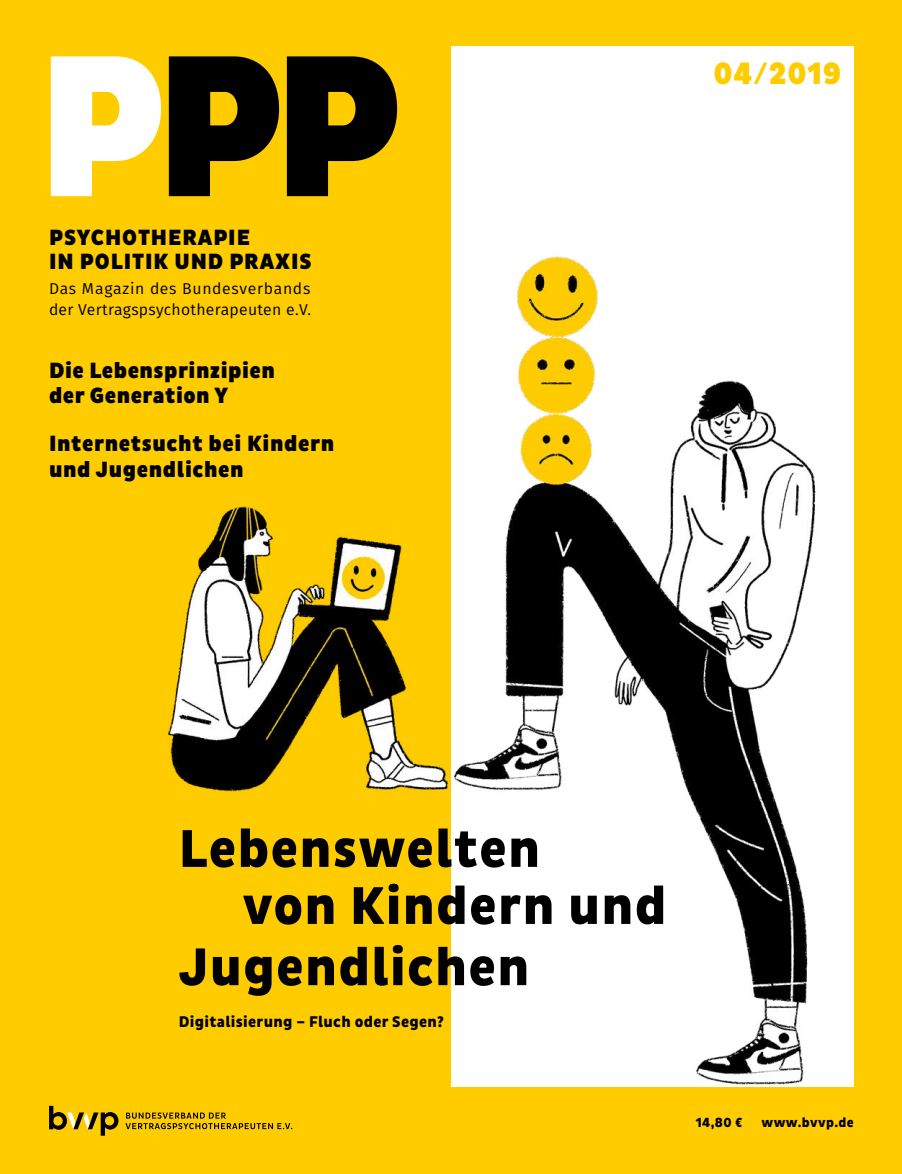
<style>
.page{position:relative;width:902px;height:1174px;background:#fff}
.page>*{position:absolute;margin:0;border:0;box-sizing:border-box;transform-origin:0 0}
.t1{font:900 205.5px "Pluto Sans Cond";color:#000}
.t2{font:800 54px "Pluto Sans Cond";letter-spacing:.02em;color:#000}
.t3{font:900 31.5px "Pluto Sans Cond";letter-spacing:.025em;color:#fc0}
.t4{font:900 22.5px/25.5px "Pluto Sans Cond";letter-spacing:.025em;color:#000}
.t5{font:15.75px/21px "Fira Sans";letter-spacing:.02em;color:#000}
.t6{font:800 15.75px "Pluto Sans Cond";letter-spacing:.02em;color:#000}
.t7{font:800 13.5px "Pluto Sans Cond";letter-spacing:.025em;color:#000}
.s1{color:#fff}
</style>
<div class="page">
<div style="left:0;top:0;width:901px;height:1174px;background:#fc0"></div>
<div style="left:451px;top:46px;width:402px;height:1040px;background:#fff"></div>
<svg style="left:49px;top:1105px;width:69px;height:30px"></svg>
<svg style="left:125px;top:1112px;width:167px;height:17px"></svg>
<img style="left:167px;top:81px;width:687px;height:1006px">
<h1 class="t1" style="left:37px;top:8px;width:366px"><span class="s1">P</span>PP</h1>
<p class="t4" style="left:49px;top:226px;width:264px;line-height:24px">PSYCHOTHERAPIE<br>IN POLITIK UND PRAXIS</p>
<p class="t5" style="left:49px;top:278px;width:263px">Das Magazin des Bundesverbands der Vertragspsychotherapeuten e.V.</p>
<p class="t4" style="left:49px;top:358px;width:227px">Die Lebensprinzipien der Generation Y</p>
<p class="t4" style="left:49px;top:431px;width:287px">Internetsucht bei Kindern und Jugendlichen</p>
<h3 class="t3" style="left:713px;top:55px;width:129px">04/2019</h3>
<h2 class="t2" style="left:179px;top:817px;width:363px">Lebenswelten</h2>
<h2 class="t2" style="left:242px;top:874px;width:425px">von Kindern und</h2>
<h2 class="t2" style="left:179px;top:936px;width:352px">Jugendlichen</h2>
<p class="t6" style="left:179px;top:1012px;width:267px">Digitalisierung – Fluch oder Segen?</p>
<p class="t7" style="left:695px;top:1114px;width:48px">14,80 €</p>
<p class="t7" style="left:761px;top:1114px;width:94px">www.bvvp.de</p>
</div>
